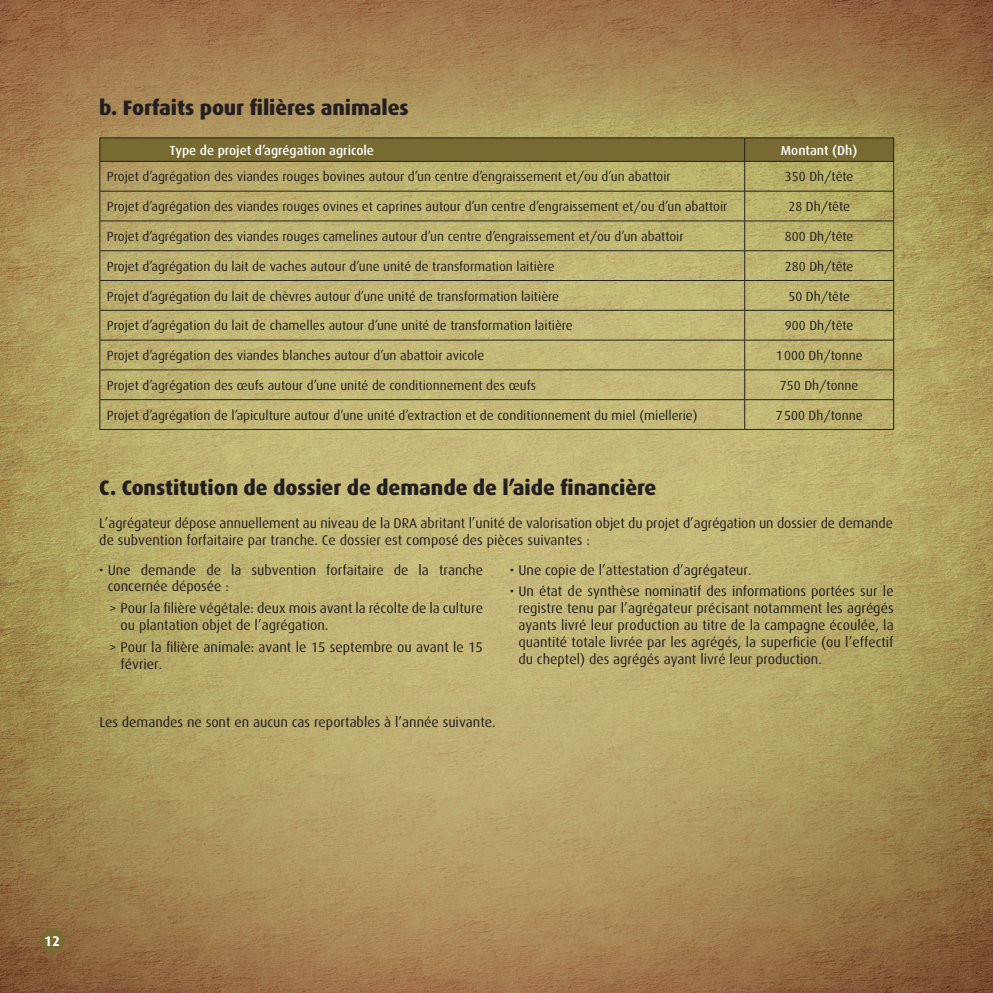
<style>
.page{position:relative;width:993px;height:993px;background:#fff}
.page>*{position:absolute;margin:0;border:0;box-sizing:border-box;transform-origin:0 0}
.t1{font:800 21px "Dax";letter-spacing:-.005em;color:#231f20}
.t2{font:14px/16.8px "Dax";color:#231f20}
.t3{font:700 14px "Dax";color:#fff}
.t4{font:13.12px "Dax";color:#231f20}
.t5{font:500 13.12px "Dax";color:#fff}
</style>
<div class="page">
<img style="left:0;top:0;width:992px;height:992px">
<div style="left:40px;top:928px;width:25px;height:24px;background:#786b32;border-radius:50%"></div>
<hr style="left:100px;top:137px;width:644px;height:1px;background:#231f20">
<hr style="left:744px;top:137px;width:149px;height:1px;background:#231f20">
<svg style="left:99px;top:138px;width:795px;height:53px;background:#978b4f"></svg>
<hr style="left:100px;top:191px;width:644px;height:1px;background:#231f20">
<hr style="left:99px;top:191px;width:1px;height:30px;background:#231f20">
<hr style="left:744px;top:191px;width:149px;height:1px;background:#231f20">
<hr style="left:744px;top:191px;width:1px;height:30px;background:#231f20">
<hr style="left:893px;top:191px;width:1px;height:30px;background:#231f20">
<hr style="left:100px;top:220px;width:644px;height:1px;background:#231f20">
<hr style="left:744px;top:220px;width:149px;height:1px;background:#231f20">
<hr style="left:100px;top:250px;width:644px;height:1px;background:#231f20">
<hr style="left:744px;top:250px;width:149px;height:1px;background:#231f20">
<hr style="left:100px;top:280px;width:644px;height:1px;background:#231f20">
<svg style="left:99px;top:221px;width:1px;height:89px"></svg>
<hr style="left:744px;top:280px;width:149px;height:1px;background:#231f20">
<svg style="left:744px;top:221px;width:1px;height:89px"></svg>
<svg style="left:893px;top:221px;width:1px;height:89px"></svg>
<hr style="left:100px;top:310px;width:644px;height:1px;background:#231f20">
<hr style="left:99px;top:310px;width:1px;height:30px;background:#231f20">
<hr style="left:744px;top:310px;width:149px;height:1px;background:#231f20">
<hr style="left:744px;top:310px;width:1px;height:30px;background:#231f20">
<hr style="left:893px;top:310px;width:1px;height:30px;background:#231f20">
<hr style="left:100px;top:340px;width:644px;height:1px;background:#231f20">
<hr style="left:744px;top:340px;width:149px;height:1px;background:#231f20">
<hr style="left:100px;top:369px;width:644px;height:1px;background:#231f20">
<hr style="left:744px;top:369px;width:149px;height:1px;background:#231f20">
<hr style="left:100px;top:399px;width:644px;height:1px;background:#231f20">
<svg style="left:99px;top:340px;width:1px;height:89px"></svg>
<hr style="left:744px;top:399px;width:149px;height:1px;background:#231f20">
<svg style="left:744px;top:340px;width:1px;height:89px"></svg>
<svg style="left:893px;top:340px;width:1px;height:89px"></svg>
<hr style="left:100px;top:429px;width:644px;height:1px;background:#231f20">
<hr style="left:744px;top:429px;width:149px;height:1px;background:#231f20">
<h1 class="t1" style="left:99px;top:96px;width:311px">b. Forfaits pour filières animales</h1>
<p class="t5" style="left:170px;top:143px;width:205px">Type de projet d’agrégation agricole</p>
<p class="t5" style="left:780px;top:143px;width:78px">Montant (Dh)</p>
<p class="t4" style="left:107px;top:169px;width:565px">Projet d’agrégation des viandes rouges bovines autour d’un centre d’engraissement et/ou d’un abattoir</p>
<p class="t4" style="left:784px;top:169px;width:70px">350 Dh/tête</p>
<p class="t4" style="left:107px;top:199px;width:622px">Projet d’agrégation des viandes rouges ovines et caprines autour d’un centre d’engraissement et/ou d’un abattoir</p>
<p class="t4" style="left:788px;top:199px;width:63px">28 Dh/tête</p>
<p class="t4" style="left:107px;top:229px;width:578px">Projet d’agrégation des viandes rouges camelines autour d’un centre d’engraissement et/ou d’un abattoir</p>
<p class="t4" style="left:784px;top:229px;width:70px">800 Dh/tête</p>
<p class="t4" style="left:107px;top:259px;width:449px">Projet d’agrégation du lait de vaches autour d’une unité de transformation laitière</p>
<p class="t4" style="left:784px;top:259px;width:70px">280 Dh/tête</p>
<p class="t4" style="left:107px;top:288px;width:453px">Projet d’agrégation du lait de chèvres autour d’une unité de transformation laitière</p>
<p class="t4" style="left:788px;top:288px;width:63px">50 Dh/tête</p>
<p class="t4" style="left:107px;top:318px;width:467px">Projet d’agrégation du lait de chamelles autour d’une unité de transformation laitière</p>
<p class="t4" style="left:784px;top:318px;width:70px">900 Dh/tête</p>
<p class="t4" style="left:107px;top:348px;width:379px">Projet d’agrégation des viandes blanches autour d’un abattoir avicole</p>
<p class="t4" style="left:775px;top:348px;width:88px">1000 Dh/tonne</p>
<p class="t4" style="left:107px;top:378px;width:430px">Projet d’agrégation des œufs autour d’une unité de conditionnement des œufs</p>
<p class="t4" style="left:779px;top:378px;width:80px">750 Dh/tonne</p>
<p class="t4" style="left:107px;top:408px;width:592px">Projet d’agrégation de l’apiculture autour d’une unité d’extraction et de conditionnement du miel (miellerie)</p>
<p class="t4" style="left:775px;top:408px;width:88px">7500 Dh/tonne</p>
<h1 class="t1" style="left:99px;top:476px;width:558px">C. Constitution de dossier de demande de l’aide financière</h1>
<p class="t2" style="left:99px;top:515px;width:795px">L’agrégateur dépose annuellement au niveau de la DRA abritant l’unité de valorisation objet du projet d’agrégation un dossier de demande de subvention forfaitaire par tranche. Ce dossier est composé des pièces suivantes :</p>
<p class="t2" style="left:108px;top:561px;width:376px;text-indent:-8px">• Une demande de la subvention forfaitaire de la tranche concernée déposée :</p>
<p class="t2" style="left:120px;top:600px;width:364px;text-indent:-11px">&gt; Pour la filière végétale: deux mois avant la récolte de la culture ou plantation objet de l’agrégation.</p>
<p class="t2" style="left:120px;top:638px;width:364px;text-indent:-11px">&gt; Pour la filière animale: avant le 15 septembre ou avant le 15 février.</p>
<p class="t2" style="left:510px;top:561px;width:243px">• Une copie de l’attestation d’agrégateur.</p>
<p class="t2" style="left:518px;top:583px;width:376px;text-align:justify;text-indent:-8px">• Un état de synthèse nominatif des informations portées sur le registre tenu par l’agrégateur précisant notamment les agrégés ayants livré leur production au titre de la campagne écoulée, la quantité totale livrée par les agrégés, la superficie (ou l’effectif du cheptel) des agrégés ayant livré leur production.</p>
<p class="t2" style="left:99px;top:713px;width:397px">Les demandes ne sont en aucun cas reportables à l’année suivante.</p>
<p class="t3" style="left:44px;top:932px;width:17px">12</p>
</div>
